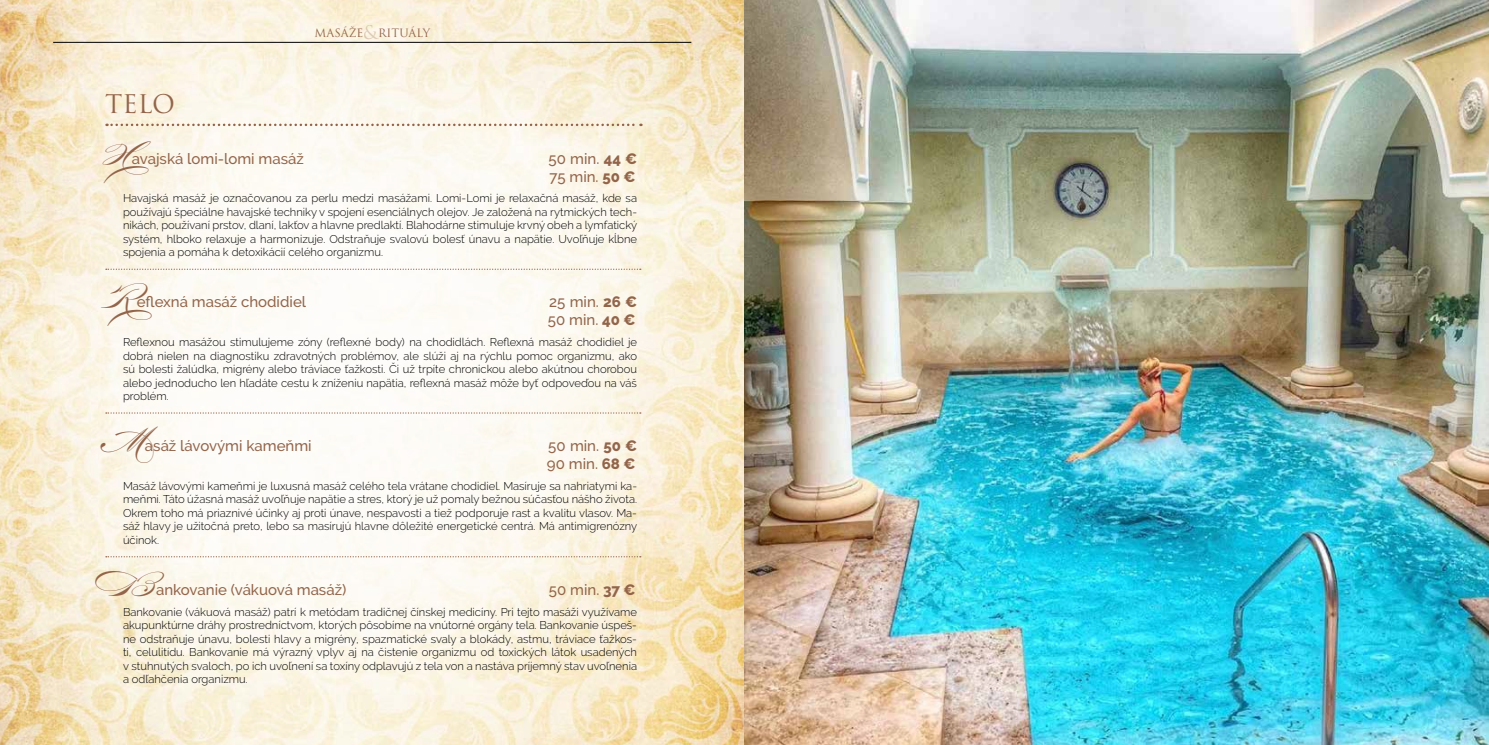
<style>
.page{position:relative;width:1489px;height:745px;background:#fff}
.page>*{position:absolute;margin:0;border:0;box-sizing:border-box;transform-origin:0 0}
.t1{font:25px "Trajan Pro";color:#92654b}
.t2{font:18.5px "Trajan Pro";color:#92654b}
.t3{font:500 15px/18px "Raleway";color:#92654b}
.t4{font:300 11.25px/13.5px "Raleway";color:#000;text-align:justify}
.t5{font:11.25px "Trajan Pro";color:#92654b}
.s1{font-family:"Burgues Script";font-weight:400;font-size:31.25px}
.s2{font-weight:800}
</style>
<div class="page">
<img style="left:0;top:0;width:744px;height:744px">
<svg style="left:32px;top:35px;width:673px;height:674px;fill:#fdf9f0"></svg>
<hr style="left:53px;top:42px;width:638px;height:1px;background:#000">
<svg style="left:106px;top:123px;width:535px;height:3px;background:#dbc9b8"></svg>
<svg style="left:106px;top:268px;width:534px;height:2px"></svg>
<svg style="left:106px;top:412px;width:534px;height:1px"></svg>
<svg style="left:106px;top:555px;width:534px;height:2px"></svg>
<img style="left:744px;top:0;width:744px;height:744px">
<h2 class="t2" style="left:364px;top:21px;width:16px">&amp;</h2>
<p class="t5" style="left:314px;top:26px;width:51px">MASÁŽE</p>
<p class="t5" style="left:378px;top:26px;width:53px">RITUÁLY</p>
<h1 class="t1" style="left:105px;top:88px;width:71px">TELO</h1>
<h3 class="t3" style="left:105px;top:149px;width:200px"><span class="s1">H</span>avajská lomi-lomi masáž</h3>
<h3 class="t3" style="left:548px;top:149px;width:90px">50 min. <span class="s2">44 €<br></span>75 min. <span class="s2">50 €</span></h3>
<p class="t4" style="left:123px;top:191px;width:516px">Havajská masáž je označovanou za perlu medzi masážami. Lomi-Lomi je relaxačná masáž, kde sa používajú špeciálne havajské techniky v spojení esenciálnych olejov. Je založená na rytmických tech&shy;nikách, používaní prstov, dlaní, lakťov a hlavne predlaktí. Blahodárne stimuluje krvný obeh a lymfatický systém, hlboko relaxuje a harmonizuje. Odstraňuje svalovú bolesť únavu a napätie. Uvoľňuje kĺbne spojenia a pomáha k detoxikácií celého organizmu.</p>
<h3 class="t3" style="left:105px;top:293px;width:202px"><span class="s1">R</span>eflexná masáž chodidiel</h3>
<h3 class="t3" style="left:548px;top:293px;width:91px">25 min. <span class="s2">26 €<br></span>50 min. <span class="s2">40 €</span></h3>
<p class="t4" style="left:123px;top:335px;width:515px">Reflexnou masážou stimulujeme zóny (reflexné body) na chodidlách. Reflexná masáž chodidiel je dobrá nielen na diagnostiku zdravotných problémov, ale slúži aj na rýchlu pomoc organizmu, ako sú bolesti žalúdka, migrény alebo tráviace ťažkosti. Či už trpíte chronickou alebo akútnou chorobou alebo jednoducho len hľadáte cestu k zníženiu napätia, reflexná masáž môže byť odpoveďou na váš problém.</p>
<h3 class="t3" style="left:105px;top:436px;width:208px"><span class="s1">M</span>asáž lávovými kameňmi</h3>
<h3 class="t3" style="left:547px;top:436px;width:92px">50 min. <span class="s2">50 €<br></span>90 min. <span class="s2">68 €</span></h3>
<p class="t4" style="left:123px;top:478px;width:516px">Masáž lávovými kameňmi je luxusná masáž celého tela vrátane chodidiel. Masíruje sa nahriatymi ka&shy;meňmi. Táto úžasná masáž uvoľňuje napätie a stres, ktorý je už pomaly bežnou súčasťou nášho života.<br>Okrem toho má priaznivé účinky aj proti únave, nespavosti a tiež podporuje rast a kvalitu vlasov. Ma&shy;sáž hlavy je užitočná preto, lebo sa masírujú hlavne dôležité energetické centrá. Má antimigrenózny účinok.</p>
<h3 class="t3" style="left:105px;top:580px;width:242px"><span class="s1">B</span>ankovanie (vákuová masáž)</h3>
<h3 class="t3" style="left:549px;top:580px;width:88px">50 min. <span class="s2">37 €</span></h3>
<p class="t4" style="left:123px;top:604px;width:515px">Bankovanie (vákuová masáž) patrí k metódam tradičnej čínskej medicíny. Pri tejto masáži využívame akupunktúrne dráhy prostredníctvom, ktorých pôsobíme na vnútorné orgány tela. Bankovanie úspeš&shy;ne odstraňuje únavu, bolesti hlavy a migrény, spazmatické svaly a blokády, astmu, tráviace ťažkos&shy;ti, celulitídu. Bankovanie má výrazný vplyv aj na čistenie organizmu od toxických látok usadených v stuhnutých svaloch, po ich uvoľnení sa toxíny odplavujú z tela von a nastáva príjemný stav uvoľnenia a odľahčenia organizmu.</p>
</div>
